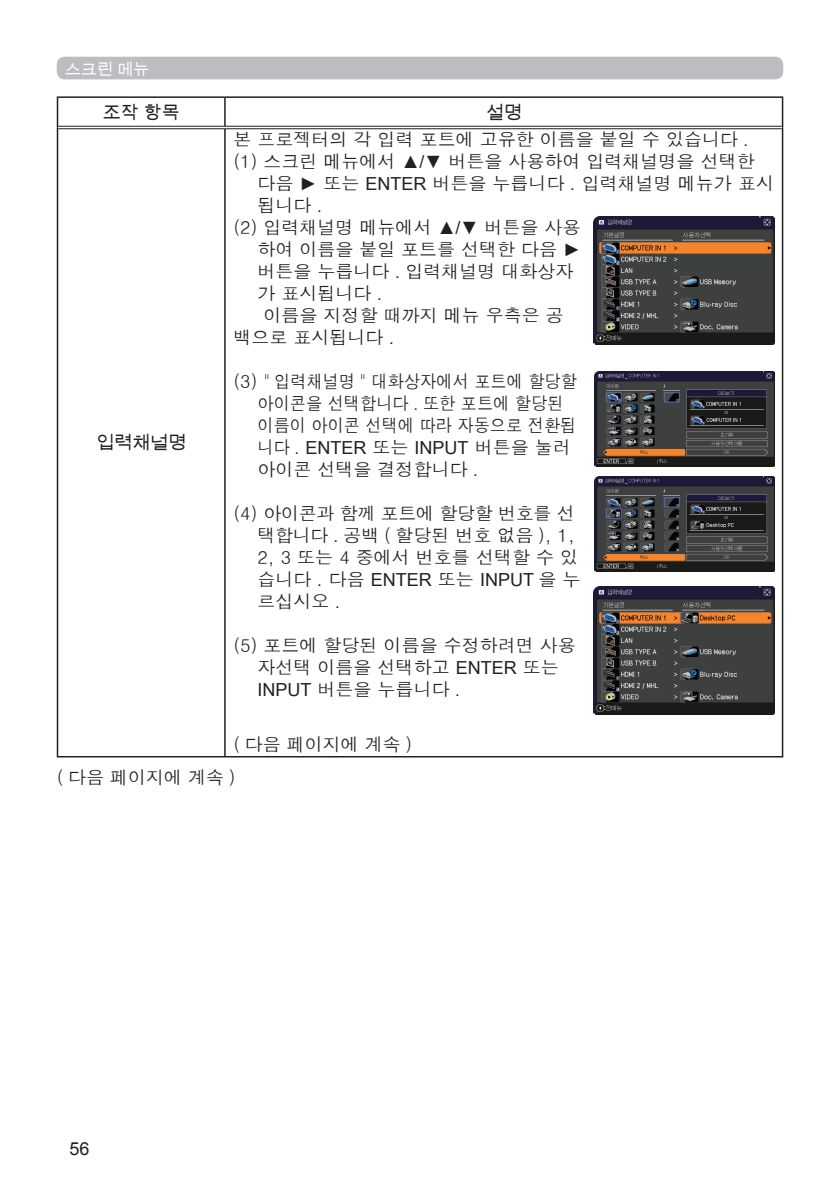
<style>
.page{position:relative;width:840px;height:1191px;background:#fff}
.page>*{position:absolute;margin:0;border:0;box-sizing:border-box;transform-origin:0 0}
.t1{font:18px/22px "Dotum";color:#231f20}
.t2{font:18px "Arial Unicode MS";color:#231f20}
.t3{font:18px "Arial";color:#231f20}
.t4{font:16px "Arial Unicode MS";color:#fff}
.s1{font-family:"Arial"}
.s2{font-family:"Arial Unicode MS"}
</style>
<div class="page">
<div style="left:57px;top:57px;width:725px;height:22px;background:#bcbdc0;border-radius:8px"></div>
<svg style="left:57px;top:98px;width:1px;height:29px"></svg>
<hr style="left:57px;top:96px;width:168px;height:2px;background:#231f20">
<svg style="left:224px;top:98px;width:1px;height:28px"></svg>
<svg style="left:781px;top:98px;width:1px;height:29px"></svg>
<hr style="left:225px;top:96px;width:557px;height:2px;background:#231f20">
<hr style="left:57px;top:127px;width:1px;height:629px;background:#231f20">
<hr style="left:58px;top:126px;width:167px;height:1px;background:#231f20">
<hr style="left:58px;top:128px;width:167px;height:1px;background:#231f20">
<hr style="left:57px;top:756px;width:168px;height:1px;background:#231f20">
<hr style="left:224px;top:129px;width:1px;height:627px;background:#231f20">
<hr style="left:781px;top:127px;width:1px;height:629px;background:#231f20">
<hr style="left:225px;top:126px;width:556px;height:1px;background:#231f20">
<hr style="left:225px;top:128px;width:556px;height:1px;background:#231f20">
<hr style="left:225px;top:756px;width:557px;height:1px;background:#231f20">
<img style="left:593px;top:217px;width:181px;height:127px">
<img style="left:594px;top:371px;width:180px;height:95px">
<img style="left:594px;top:477px;width:180px;height:94px">
<img style="left:593px;top:587px;width:181px;height:127px">
<p class="t4" style="left:65px;top:58px;width:86px">스크린 메뉴</p>
<p class="t2" style="left:103px;top:100px;width:79px">조작 항목</p>
<p class="t2" style="left:485px;top:100px;width:37px">설명</p>
<p class="t1" style="left:233px;top:128px;width:517px">본 프로젝터의 각 입력 포트에 고유한 이름을 붙일 수 있습니다 .</p>
<p class="t1" style="left:233px;top:150px;width:522px">(1) 스크린 메뉴에서 <span class="s1">▲/▼</span> 버튼을 사용하여 입력채널명을 선택한</p>
<p class="t1" style="left:257px;top:172px;width:518px">다음 <span class="s1">►</span> 또는 <span class="s2">ENTER</span> 버튼을 누릅니다 . 입력채널명 메뉴가 표시</p>
<p class="t1" style="left:257px;top:194px;width:67px">됩니다 .</p>
<p class="t1" style="left:233px;top:216px;width:348px">(2) 입력채널명 메뉴에서 <span class="s1">▲/▼</span> 버튼을 사용</p>
<p class="t1" style="left:257px;top:238px;width:325px">하여 이름을 붙일 포트를 선택한 다음 <span class="s1">►</span></p>
<p class="t1" style="left:257px;top:260px;width:317px">버튼을 누릅니다 . 입력채널명 대화상자</p>
<p class="t1" style="left:257px;top:282px;width:127px">가 표시됩니다 .</p>
<p class="t1" style="left:263px;top:304px;width:302px">이름을 지정할 때까지 메뉴 우측은 공</p>
<p class="t1" style="left:233px;top:326px;width:163px">백으로 표시됩니다 .</p>
<p class="t1" style="left:257px;top:370px;width:321px;text-indent:-24px">(3) " 입력채널명 " 대화상자에서 포트에 할당할 아이콘을 선택합니다 . 또한 포트에 할당된 이름이 아이콘 선택에 따라 자동으로 전환됩 니다 . <span class="s2">ENTER</span> 또는 <span class="s2">INPUT</span> 버튼을 눌러 아이콘 선택을 결정합니다 .</p>
<p class="t1" style="left:257px;top:502px;width:324px;text-indent:-24px">(4) 아이콘과 함께 포트에 할당할 번호를 선 택합니다 . 공백 ( 할당된 번호 없음 ), 1,<br>2, 3 또는 4 중에서 번호를 선택할 수 있 습니다 . 다음 <span class="s2">ENTER</span> 또는 <span class="s2">INPUT</span> 을 누 르십시오 .</p>
<p class="t1" style="left:257px;top:634px;width:320px;text-indent:-24px">(5) 포트에 할당된 이름을 수정하려면 사용 자선택 이름을 선택하고 <span class="s2">ENTER</span> 또는<br><span class="s2">INPUT</span> 버튼을 누릅니다 .</p>
<p class="t1" style="left:57px;top:728px;width:357px;line-height:33px;text-indent:176px">( 다음 페이지에 계속 ) ( 다음 페이지에 계속 )</p>
<p class="t2" style="left:96px;top:430px;width:92px">입력채널명</p>
<p class="t3" style="left:69px;top:1137px;width:22px">56</p>
</div>
